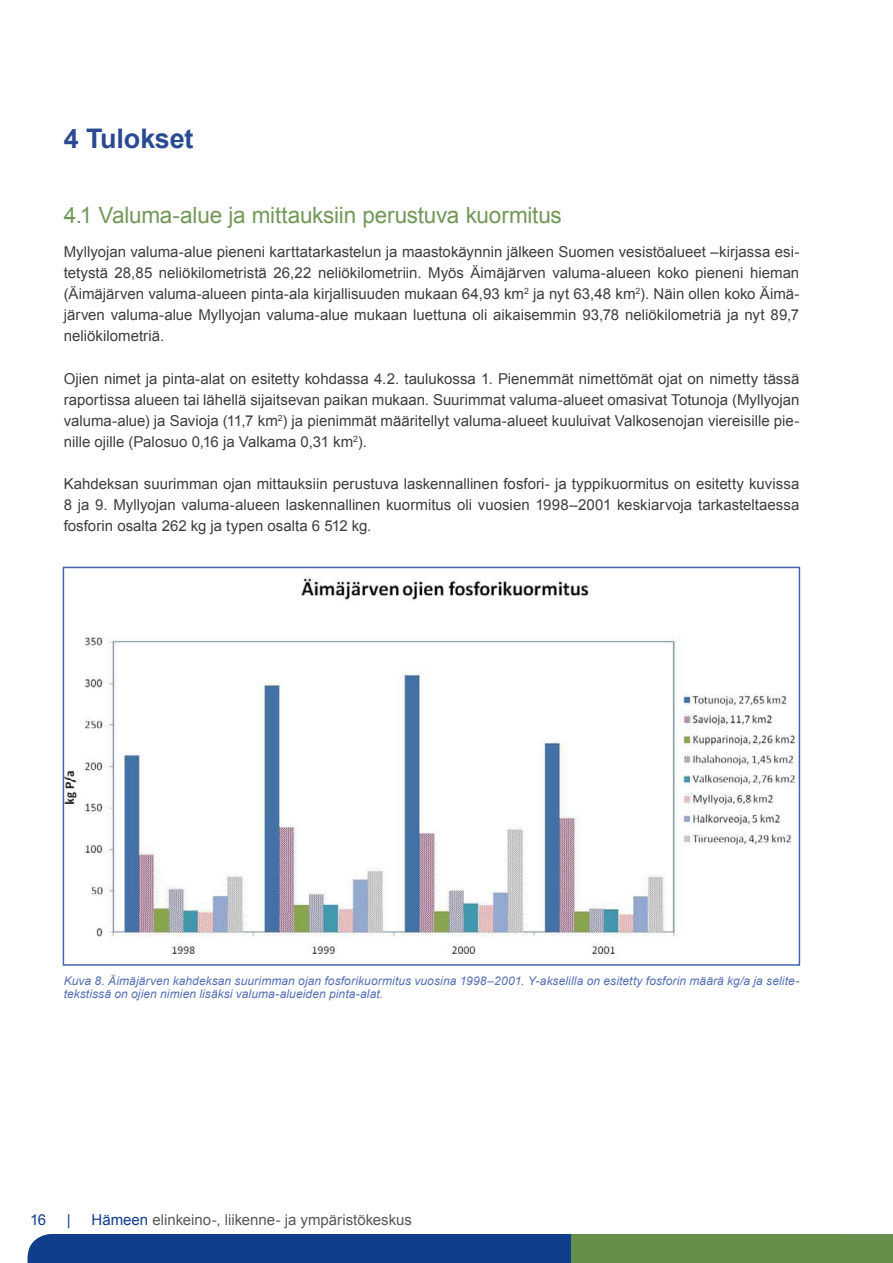
<style>
.page{position:relative;width:893px;height:1263px;background:#fff}
.page>*{position:absolute;margin:0;border:0;box-sizing:border-box;transform-origin:0 0}
.Otsikko{font:700 27px "Arial";letter-spacing:-.01em;color:#2a4994}
.Väliotsikko{font:22.5px "Arial";letter-spacing:-.01em;color:#739859}
.Leipäteksti{font:15px/21px "Arial";color:#3e3e3f;text-align:justify}
.t1{font:15px "Arial";color:#57585a}
.t2{font:15px "Arial";color:#103d8c}
.Kuvatekstit{font:italic 12px/13.5px "Arial";letter-spacing:.01em;color:#566fb5}
.s1{color:#103d8c}
</style>
<div class="page">
<svg style="left:28px;top:1234px;width:865px;height:29px;background:#315c74"></svg>
<img style="left:66px;top:578px;width:731px;height:376px">
<div style="left:63px;top:567px;width:737px;height:399px;border:2px solid #4365b0"></div>
<p class="Otsikko" style="left:64px;top:120px;width:131px">4 Tulokset</p>
<p class="Väliotsikko" style="left:64px;top:201px;width:500px">4.1 Valuma-alue ja mittauksiin perustuva kuormitus</p>
<p class="Leipäteksti" style="left:64px;top:242px;width:737px">Myllyojan valuma-alue pieneni karttatarkastelun ja maastokäynnin jälkeen Suomen vesistöalueet –kirjassa esi&shy;tetystä 28,85 neliökilometristä 26,22 neliökilometriin. Myös Äimäjärven valuma-alueen koko pieneni hieman (Äimäjärven valuma-alueen pinta-ala kirjallisuuden mukaan 64,93 km<sup>2</sup> ja nyt 63,48 km<sup>2</sup>). Näin ollen koko Äimä&shy;järven valuma-alue Myllyojan valuma-alue mukaan luettuna oli aikaisemmin 93,78 neliökilometriä ja nyt 89,7 neliökilometriä.</p>
<p class="Leipäteksti" style="left:64px;top:368px;width:737px">Ojien nimet ja pinta-alat on esitetty kohdassa 4.2. taulukossa 1. Pienemmät nimettömät ojat on nimetty tässä raportissa alueen tai lähellä sijaitsevan paikan mukaan. Suurimmat valuma-alueet omasivat Totunoja (Myllyojan valuma-alue) ja Savioja (11,7 km<sup>2</sup>) ja pienimmät määritellyt valuma-alueet kuuluivat Valkosenojan viereisille pie&shy;nille ojille (Palosuo 0,16 ja Valkama 0,31 km<sup>2</sup>).</p>
<p class="Leipäteksti" style="left:64px;top:474px;width:737px">Kahdeksan suurimman ojan mittauksiin perustuva laskennallinen fosfori- ja typpikuormitus on esitetty kuvissa 8 ja 9. Myllyojan valuma-alueen laskennallinen kuormitus oli vuosien 1998–2001 keskiarvoja tarkasteltaessa fosforin osalta 262 kg ja typen osalta 6 512 kg.</p>
<p class="Kuvatekstit" style="left:64px;top:974px;width:737px">Kuva 8. Äimäjärven kahdeksan suurimman ojan fosforikuormitus vuosina 1998–2001. Y-akselilla on esitetty fosforin määrä kg/a ja selite&shy;tekstissä on ojien nimien lisäksi valuma-alueiden pinta-alat.</p>
<p class="t2" style="left:30px;top:1210px;width:18px">16</p>
<p class="t2" style="left:67px;top:1210px;width:5px">|</p>
<p class="t1" style="left:91px;top:1210px;width:322px"><span class="s1">Hämeen</span> elinkeino-, liikenne- ja ympäristökeskus</p>
</div>
